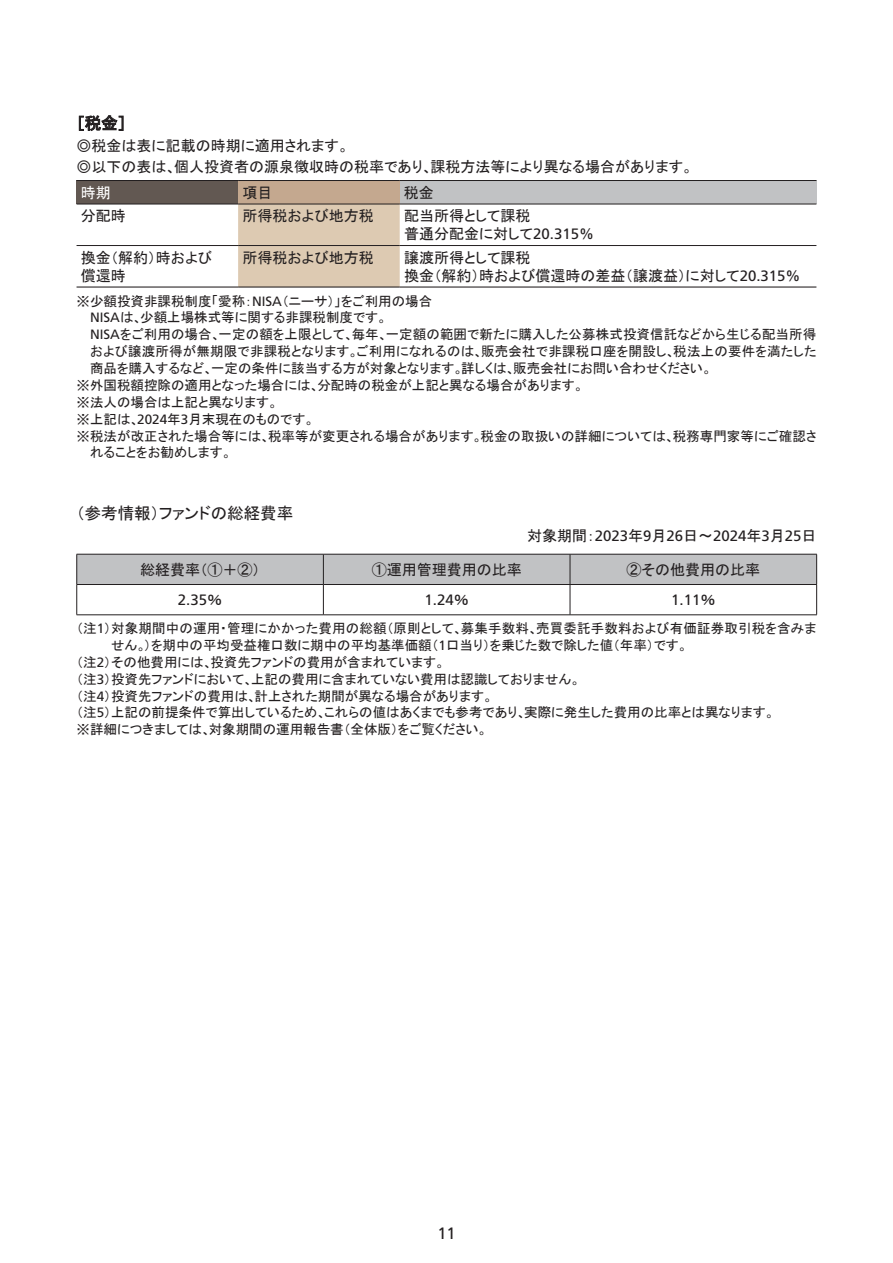
<style>
.page{position:relative;width:893px;height:1263px;background:#fff}
.page>*{position:absolute;margin:0;border:0;box-sizing:border-box;transform-origin:0 0}
.t1{font:16.5px "MS P Gothic";color:#231f20}
.t2{font:16.5px "Frutiger LT Std";color:#231f20}
.t3{font:15px/18px "MS P Gothic";color:#231f20}
.t4{font:15px "Frutiger LT Std";color:#231f20}
.t5{font:15px "MS P Gothic";color:#fff}
.t6{font:13.5px "MS P Gothic";color:#231f20}
.s1{font-family:"Frutiger LT Std"}
.s2{font-family:"MS P Gothic"}
</style>
<div class="page">
<svg style="left:79px;top:115px;width:44px;height:16px"></svg>
<div style="left:77px;top:180px;width:161px;height:24px;background:#625852"></div>
<div style="left:238px;top:180px;width:162px;height:24px;background:#c4a88f"></div>
<div style="left:400px;top:180px;width:416px;height:24px;background:#c1c2c4"></div>
<div style="left:238px;top:205px;width:162px;height:81px;background:#ddcab2"></div>
<hr style="left:77px;top:180px;width:161px;height:1px;background:#231f20">
<hr style="left:238px;top:180px;width:162px;height:1px;background:#231f20">
<hr style="left:400px;top:180px;width:416px;height:1px;background:#231f20">
<hr style="left:77px;top:204px;width:161px;height:1px;background:#231f20">
<hr style="left:238px;top:204px;width:162px;height:1px;background:#231f20">
<hr style="left:400px;top:204px;width:416px;height:1px;background:#231f20">
<hr style="left:77px;top:245px;width:161px;height:1px;background:#231f20">
<hr style="left:238px;top:245px;width:162px;height:1px;background:#231f20">
<hr style="left:400px;top:245px;width:416px;height:1px;background:#231f20">
<hr style="left:77px;top:286px;width:161px;height:2px;background:#231f20">
<hr style="left:238px;top:286px;width:162px;height:2px;background:#231f20">
<hr style="left:400px;top:286px;width:416px;height:2px;background:#231f20">
<div style="left:77px;top:555px;width:739px;height:29px;background:#c1c2c4"></div>
<hr style="left:77px;top:554px;width:246px;height:1px;background:#231f20">
<hr style="left:76px;top:554px;width:1px;height:30px;background:#231f20">
<hr style="left:323px;top:554px;width:247px;height:1px;background:#231f20">
<hr style="left:323px;top:554px;width:1px;height:30px;background:#231f20">
<hr style="left:570px;top:554px;width:247px;height:1px;background:#231f20">
<hr style="left:570px;top:554px;width:1px;height:30px;background:#231f20">
<hr style="left:816px;top:554px;width:1px;height:30px;background:#231f20">
<hr style="left:77px;top:584px;width:246px;height:1px;background:#231f20">
<hr style="left:76px;top:585px;width:1px;height:30px;background:#231f20">
<hr style="left:323px;top:584px;width:247px;height:1px;background:#231f20">
<hr style="left:323px;top:585px;width:1px;height:30px;background:#231f20">
<hr style="left:570px;top:584px;width:247px;height:1px;background:#231f20">
<hr style="left:570px;top:585px;width:1px;height:30px;background:#231f20">
<hr style="left:816px;top:585px;width:1px;height:30px;background:#231f20">
<hr style="left:77px;top:614px;width:246px;height:1px;background:#231f20">
<hr style="left:323px;top:614px;width:247px;height:1px;background:#231f20">
<hr style="left:570px;top:614px;width:247px;height:1px;background:#231f20">
<p class="t1" style="left:77px;top:115px;width:51px">［税金］</p>
<p class="t3" style="left:77px;top:135px;width:618px;line-height:21px">◎税金は表に記載の時期に適用されます。<br>◎以下の表は、個人投資者の源泉徴収時の税率であり、課税方法等により異なる場合があります。</p>
<p class="t5" style="left:81px;top:185px;width:31px">時期</p>
<p class="t3" style="left:242px;top:183px;width:31px">項目</p>
<p class="t3" style="left:404px;top:183px;width:31px">税金</p>
<p class="t3" style="left:81px;top:207px;width:46px">分配時</p>
<p class="t3" style="left:242px;top:207px;width:133px">所得税および地方税</p>
<p class="t3" style="left:404px;top:207px;width:192px">配当所得として課税<br>普通分配金に対して<span class="s1">20.315%</span></p>
<p class="t3" style="left:81px;top:248px;width:133px">換金（解約）時および償還時</p>
<p class="t3" style="left:242px;top:248px;width:133px">所得税および地方税</p>
<p class="t3" style="left:404px;top:248px;width:398px">譲渡所得として課税<br>換金（解約）時および償還時の差益（譲渡益）に対して<span class="s1">20.315%</span></p>
<p class="t6" style="left:77px;top:294px;width:357px">※少額投資非課税制度「愛称：<span class="s1">NISA</span>（ニーサ）」をご利用の場合</p>
<p class="t6" style="left:90px;top:311px;width:299px"><span class="s1">NISA</span>は、少額上場株式等に関する非課税制度です。</p>
<p class="t6" style="left:90px;top:328px;width:728px"><span class="s1">NISA</span>をご利用の場合、一定の額を上限として、毎年、一定額の範囲で新たに購入した公募株式投資信託などから生じる配当所得</p>
<p class="t6" style="left:90px;top:345px;width:728px">および譲渡所得が無期限で非課税となります。ご利用になれるのは、販売会社で非課税口座を開設し、税法上の要件を満たした</p>
<p class="t6" style="left:90px;top:361px;width:623px">商品を購入するなど、一定の条件に該当する方が対象となります。詳しくは、販売会社にお問い合わせください。</p>
<p class="t6" style="left:77px;top:378px;width:509px">※外国税額控除の適用となった場合には、分配時の税金が上記と異なる場合があります。</p>
<p class="t6" style="left:77px;top:395px;width:203px">※法人の場合は上記と異なります。</p>
<p class="t6" style="left:77px;top:412px;width:239px">※上記は、<span class="s1">2024</span>年<span class="s1">3</span>月末現在のものです。</p>
<p class="t6" style="left:77px;top:429px;width:741px">※税法が改正された場合等には、税率等が変更される場合があります。税金の取扱いの詳細については、税務専門家等にご確認さ</p>
<p class="t6" style="left:90px;top:446px;width:143px">れることをお勧めします。</p>
<p class="t1" style="left:77px;top:505px;width:218px">（参考情報）ファンドの総経費率</p>
<p class="t4" style="left:527px;top:527px;width:291px"><span class="s2">対象期間：</span>2023<span class="s2">年</span>9<span class="s2">月</span>26<span class="s2">日～</span>2024<span class="s2">年</span>3<span class="s2">月</span>25<span class="s2">日</span></p>
<p class="t3" style="left:140px;top:560px;width:121px">総経費率（①＋②）</p>
<p class="t3" style="left:372px;top:560px;width:151px">①運用管理費用の比率</p>
<p class="t3" style="left:626px;top:560px;width:135px">②その他費用の比率</p>
<p class="t4" style="left:178px;top:591px;width:46px">2.35<span class="s2">％</span></p>
<p class="t4" style="left:425px;top:591px;width:46px">1.24<span class="s2">％</span></p>
<p class="t4" style="left:671px;top:591px;width:46px">1.11<span class="s2">％</span></p>
<p class="t6" style="left:77px;top:621px;width:741px">（注<span class="s1">1</span>）対象期間中の運用・管理にかかった費用の総額（原則として、募集手数料、売買委託手数料および有価証券取引税を含みま</p>
<p class="t6" style="left:111px;top:638px;width:578px">せん。）を期中の平均受益権口数に期中の平均基準価額（<span class="s1">1</span>口当り）を乗じた数で除した値（年率）です。</p>
<p class="t6" style="left:77px;top:655px;width:370px">（注<span class="s1">2</span>）その他費用には、投資先ファンドの費用が含まれています。</p>
<p class="t6" style="left:77px;top:672px;width:505px">（注<span class="s1">3</span>）投資先ファンドにおいて、上記の費用に含まれていない費用は認識しておりません。</p>
<p class="t6" style="left:77px;top:689px;width:418px">（注<span class="s1">4</span>）投資先ファンドの費用は、計上された期間が異なる場合があります。</p>
<p class="t6" style="left:77px;top:706px;width:700px">（注<span class="s1">5</span>）上記の前提条件で算出しているため、これらの値はあくまでも参考であり、実際に発生した費用の比率とは異なります。</p>
<p class="t6" style="left:77px;top:723px;width:412px">※詳細につきましては、対象期間の運用報告書（全体版）をご覧ください。</p>
<p class="t2" style="left:437px;top:1223px;width:20px">11</p>
</div>
